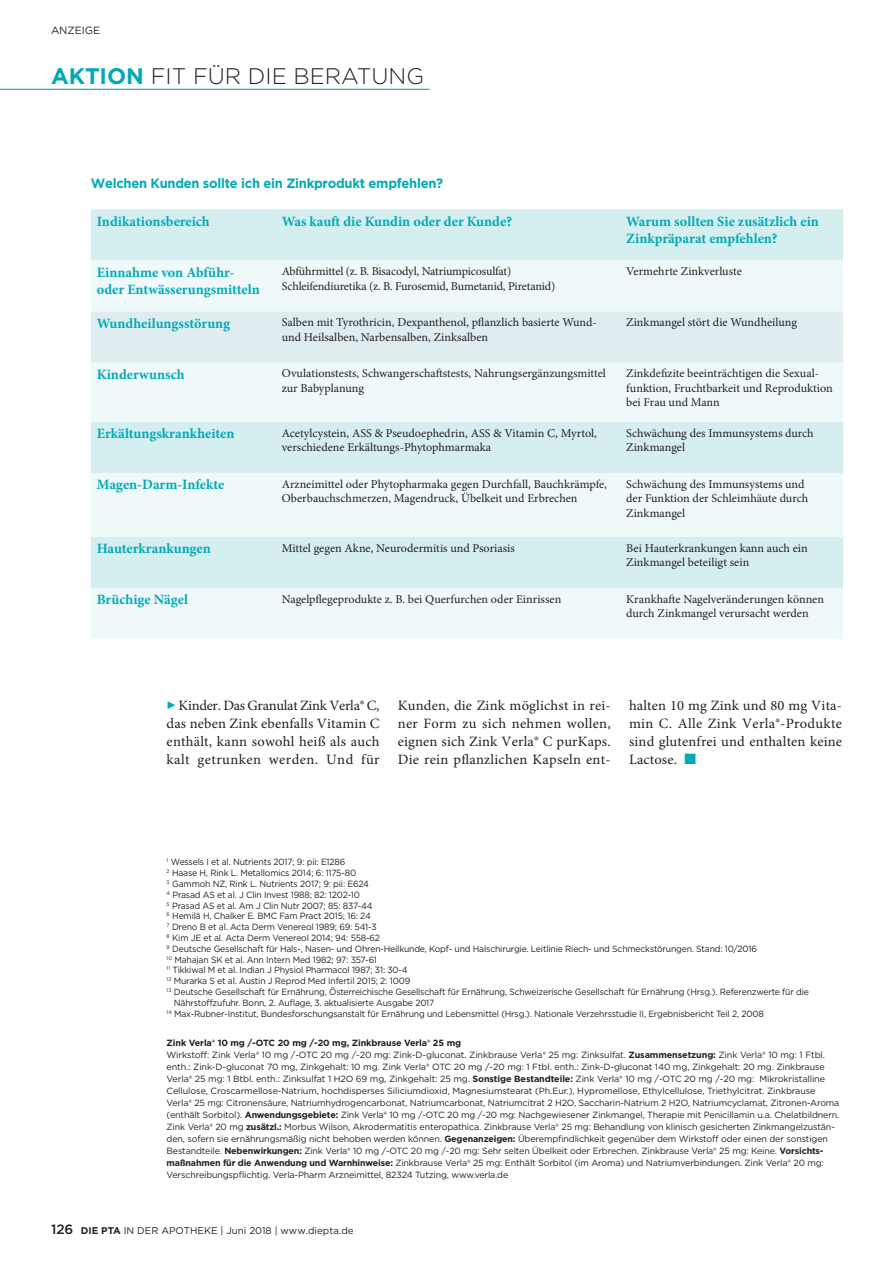
<style>
.page{position:relative;width:893px;height:1263px;background:#fff}
.page>*{position:absolute;margin:0;border:0;box-sizing:border-box;transform-origin:0 0}
.t1{font:300 22.5px "Gotham";color:#231f20}
.t2{font:14.25px/18px "Minion Pro";letter-spacing:.015em;color:#231f20;text-align:justify}
.t3{font:700 14.25px/17.1px "Minion Pro";color:#00aab5}
.t4{font:700 13.5px "Gotham";letter-spacing:-.02em;color:#00aab5;scale:.96 1}
.t5{font:500 13.5px "Gotham";color:#231f20}
.t6{font:12px/14.4px "Minion Pro";letter-spacing:-.005em;color:#231f20}
.t7{font:10.5px "Gotham";color:#231f20}
.t8{font:9.75px "Gotham";color:#231f20}
.t9{font:9px/12px "Gotham";letter-spacing:-.015em;color:#231f20}
.t10{font:9px "Gotham";letter-spacing:-.015em;color:#231f20;scale:.96 1}
.s1{font-weight:700;color:#00aab5}
.s2{color:#00aab5}
.s3{font-weight:700}
</style>
<div class="page">
<hr style="left:0;top:89px;width:429px;height:1px;background:#00aab5">
<div style="left:91px;top:209px;width:752px;height:51px;background:#d5eef0"></div>
<svg style="left:91px;top:260px;width:752px;height:379px;fill:#f0f9f9"></svg>
<div style="left:91px;top:311px;width:752px;height:51px;background:#e0edf0"></div>
<p class="t7" style="left:51px;top:23px;width:51px">ANZEIGE</p>
<h1 class="t1" style="left:51px;top:62px;width:374px"><span class="s1">AKTION</span> FIT FÜR DIE BERATUNG</h1>
<h3 class="t4" style="left:91px;top:174px;width:369px">Welchen Kunden sollte ich ein Zinkprodukt empfehlen?</h3>
<h2 class="t3" style="left:97px;top:212px;width:115px">Indikationsbereich</h2>
<h2 class="t3" style="left:282px;top:212px;width:232px">Was kauft die Kundin oder der Kunde?</h2>
<h2 class="t3" style="left:626px;top:212px;width:194px">Warum sollten Sie zusätzlich ein<br>Zinkpräparat empfehlen?</h2>
<h2 class="t3" style="left:97px;top:264px;width:164px">Einnahme von Abführ&shy;oder Entwässerungsmitteln</h2>
<h3 class="t6" style="left:282px;top:264px;width:275px">Abführmittel (z. B. Bisacodyl, Natriumpicosulfat)<br>Schleifendiuretika (z. B. Furosemid, Bumetanid, Piretanid)</h3>
<h3 class="t6" style="left:626px;top:264px;width:117px">Vermehrte Zinkverluste</h3>
<h2 class="t3" style="left:97px;top:315px;width:135px">Wundheilungsstörung</h2>
<h3 class="t6" style="left:282px;top:315px;width:317px">Salben mit Tyrothricin, Dexpanthenol, pflanzlich basierte Wund&shy;und Heilsalben, Narbensalben, Zinksalben</h3>
<h3 class="t6" style="left:626px;top:315px;width:172px">Zinkmangel stört die Wundheilung</h3>
<h2 class="t3" style="left:97px;top:366px;width:89px">Kinderwunsch</h2>
<h3 class="t6" style="left:282px;top:366px;width:326px">Ovulationstests, Schwangerschaftstests, Nahrungsergänzungsmittel zur Babyplanung</h3>
<h3 class="t6" style="left:626px;top:366px;width:208px">Zinkdefizite beeinträchtigen die Sexual&shy;funktion, Fruchtbarkeit und Reproduktion bei Frau und Mann</h3>
<h2 class="t3" style="left:97px;top:425px;width:139px">Erkältungskrankheiten</h2>
<h3 class="t6" style="left:282px;top:426px;width:317px">Acetylcystein, ASS &amp; Pseudoephedrin, ASS &amp; Vitamin C, Myrtol, verschiedene Erkältungs-Phytophmarmaka</h3>
<h3 class="t6" style="left:626px;top:426px;width:189px">Schwächung des Immunsystems durch<br>Zinkmangel</h3>
<h2 class="t3" style="left:97px;top:476px;width:129px">Magen-Darm-Infekte</h2>
<h3 class="t6" style="left:282px;top:477px;width:327px">Arzneimittel oder Phytopharmaka gegen Durchfall, Bauchkrämpfe,<br>Oberbauchschmerzen, Magendruck, Übelkeit und Erbrechen</h3>
<h3 class="t6" style="left:626px;top:477px;width:184px">Schwächung des Immunsystems und der Funktion der Schleimhäute durch<br>Zinkmangel</h3>
<h2 class="t3" style="left:97px;top:540px;width:116px">Hauterkrankungen</h2>
<h3 class="t6" style="left:282px;top:541px;width:235px">Mittel gegen Akne, Neurodermitis und Psoriasis</h3>
<h3 class="t6" style="left:626px;top:541px;width:183px">Bei Hauterkrankungen kann auch ein<br>Zinkmangel beteiligt sein</h3>
<h2 class="t3" style="left:97px;top:591px;width:93px">Brüchige Nägel</h2>
<h3 class="t6" style="left:282px;top:592px;width:281px">Nagelpflegeprodukte z. B. bei Querfurchen oder Einrissen</h3>
<h3 class="t6" style="left:626px;top:592px;width:199px">Krankhafte Nagelveränderungen können durch Zinkmangel verursacht werden</h3>
<h2 class="t2" style="left:167px;top:697px;width:214px;text-indent:12px">Kinder. Das Granulat Zink Verla® C, das neben Zink ebenfalls Vitamin C enthält, kann sowohl heiß als auch kalt getrunken werden. Und für</h2>
<h2 class="t2" style="left:398px;top:697px;width:214px">Kunden, die Zink möglichst in rei&shy;ner Form zu sich nehmen wollen, eignen sich Zink Verla® C purKaps.<br>Die rein pflanzlichen Kapseln ent-</h2>
<h2 class="t2" style="left:629px;top:697px;width:215px">halten 10 mg Zink und 80 mg Vita&shy;min C. Alle Zink Verla®-Produkte sind glutenfrei und enthalten keine Lactose. <span class="s2">■</span></h2>
<p class="t10" style="left:167px;top:856px;width:188px"><sup>1</sup> Wessels I et al. Nutrients 2017; 9: pii: E1286</p>
<p class="t10" style="left:167px;top:867px;width:199px"><sup>2</sup> Haase H, Rink L. Metallomics 2014; 6: 1175-80</p>
<p class="t10" style="left:167px;top:878px;width:212px"><sup>3</sup> Gammoh NZ, Rink L. Nutrients 2017; 9: pii: E624</p>
<p class="t10" style="left:167px;top:889px;width:203px"><sup>4</sup> Prasad AS et al. J Clin Invest 1988; 82: 1202-10</p>
<p class="t10" style="left:167px;top:900px;width:216px"><sup>5</sup> Prasad AS et al. Am J Clin Nutr 2007; 85: 837-44</p>
<p class="t10" style="left:167px;top:910px;width:214px"><sup>6</sup> Hemilä H, Chalker E. BMC Fam Pract 2015; 16: 24</p>
<p class="t10" style="left:167px;top:921px;width:220px"><sup>7</sup> Dreno B et al. Acta Derm Venereol 1989; 69: 541-3</p>
<p class="t10" style="left:167px;top:932px;width:224px"><sup>8</sup> Kim JE et al. Acta Derm Venereol 2014; 94: 558-62</p>
<p class="t10" style="left:167px;top:943px;width:617px"><sup>9</sup> Deutsche Gesellschaft für Hals-, Nasen- und Ohren-Heilkunde, Kopf- und Halschirurgie. Leitlinie Riech- und Schmeckstörungen. Stand: 10/2016</p>
<p class="t10" style="left:167px;top:954px;width:221px"><sup>10</sup> Mahajan SK et al. Ann Intern Med 1982; 97: 357-61</p>
<p class="t10" style="left:167px;top:964px;width:253px"><sup>11</sup> Tikkiwal M et al. Indian J Physiol Pharmacol 1987; 31: 30-4</p>
<p class="t10" style="left:167px;top:975px;width:255px"><sup>12</sup> Murarka S et al. Austin J Reprod Med Infertil 2015; 2: 1009</p>
<p class="t10" style="left:167px;top:986px;width:671px"><sup>13</sup> Deutsche Gesellschaft für Ernährung, Österreichische Gesellschaft für Ernährung, Schweizerische Gesellschaft für Ernährung (Hrsg.). Referenzwerte für die</p>
<p class="t10" style="left:174px;top:997px;width:273px">Nährstoffzufuhr. Bonn, 2. Auflage, 3. aktualisierte Ausgabe 2017</p>
<p class="t10" style="left:167px;top:1008px;width:624px"><sup>14</sup> Max-Rubner-Institut, Bundesforschungsanstalt für Ernährung und Lebensmittel (Hrsg.). Nationale Verzehrsstudie II, Ergebnisbericht Teil 2, 2008</p>
<p class="t9" style="left:167px;top:1037px;width:674px"><span class="s3">Zink Verla® 10 mg /-OTC 20 mg /-20 mg, Zinkbrause Verla® 25 mg<br></span>Wirkstoff: Zink Verla® 10 mg /-OTC 20 mg /-20 mg: Zink-D-gluconat. Zinkbrause Verla® 25 mg: Zinksulfat. <span class="s3">Zusammensetzung:</span> Zink Verla® 10 mg: 1 Ftbl. enth.: Zink-D-gluconat 70 mg, Zinkgehalt: 10 mg. Zink Verla® OTC 20 mg /-20 mg: 1 Ftbl. enth.: Zink-D-gluconat 140 mg, Zinkgehalt: 20 mg. Zinkbrause Verla® 25 mg: 1 Btbl. enth.: Zinksulfat 1 H2O 69 mg, Zinkgehalt: 25 mg. <span class="s3">Sonstige Bestandteile:</span> Zink Verla® 10 mg /-OTC 20 mg /-20 mg: Mikrokristalline Cellulose, Croscarmellose-Natrium, hochdisperses Siliciumdioxid, Magnesiumstearat (Ph.Eur.), Hypromellose, Ethylcellulose, Triethylcitrat. Zinkbrause Verla® 25 mg: Citronensäure, Natriumhydrogencarbonat, Natriumcarbonat, Natriumcitrat 2 H2O, Saccharin-Natrium 2 H2O, Natriumcyclamat, Zitronen-Aroma (enthält Sorbitol). <span class="s3">Anwendungsgebiete:</span> Zink Verla® 10 mg /-OTC 20 mg /-20 mg: Nachgewiesener Zinkmangel, Therapie mit Penicillamin u.a. Chelatbildnern.<br>Zink Verla® 20 mg <span class="s3">zusätzl.:</span> Morbus Wilson, Akrodermatitis enteropathica. Zinkbrause Verla® 25 mg: Behandlung von klinisch gesicherten Zinkmangelzustän&shy;den, sofern sie ernährungsmäßig nicht behoben werden können. <span class="s3">Gegenanzeigen:</span> Überempfindlichkeit gegenüber dem Wirkstoff oder einen der sonstigen Bestandteile. <span class="s3">Nebenwirkungen:</span> Zink Verla® 10 mg /-OTC 20 mg /-20 mg: Sehr selten Übelkeit oder Erbrechen. Zinkbrause Verla® 25 mg: Keine. <span class="s3">Vorsichts&shy;maßnahmen für die Anwendung und Warnhinweise:</span> Zinkbrause Verla® 25 mg: Enthält Sorbitol (im Aroma) und Natriumverbindungen. Zink Verla® 20 mg:<br>Verschreibungspflichtig. Verla-Pharm Arzneimittel, 82324 Tutzing, www.verla.de</p>
<h3 class="t5" style="left:51px;top:1220px;width:24px">126</h3>
<p class="t8" style="left:81px;top:1224px;width:274px"><span class="s3">DIE PTA</span> IN DER APOTHEKE | Juni 2018 | www.diepta.de</p>
</div>
